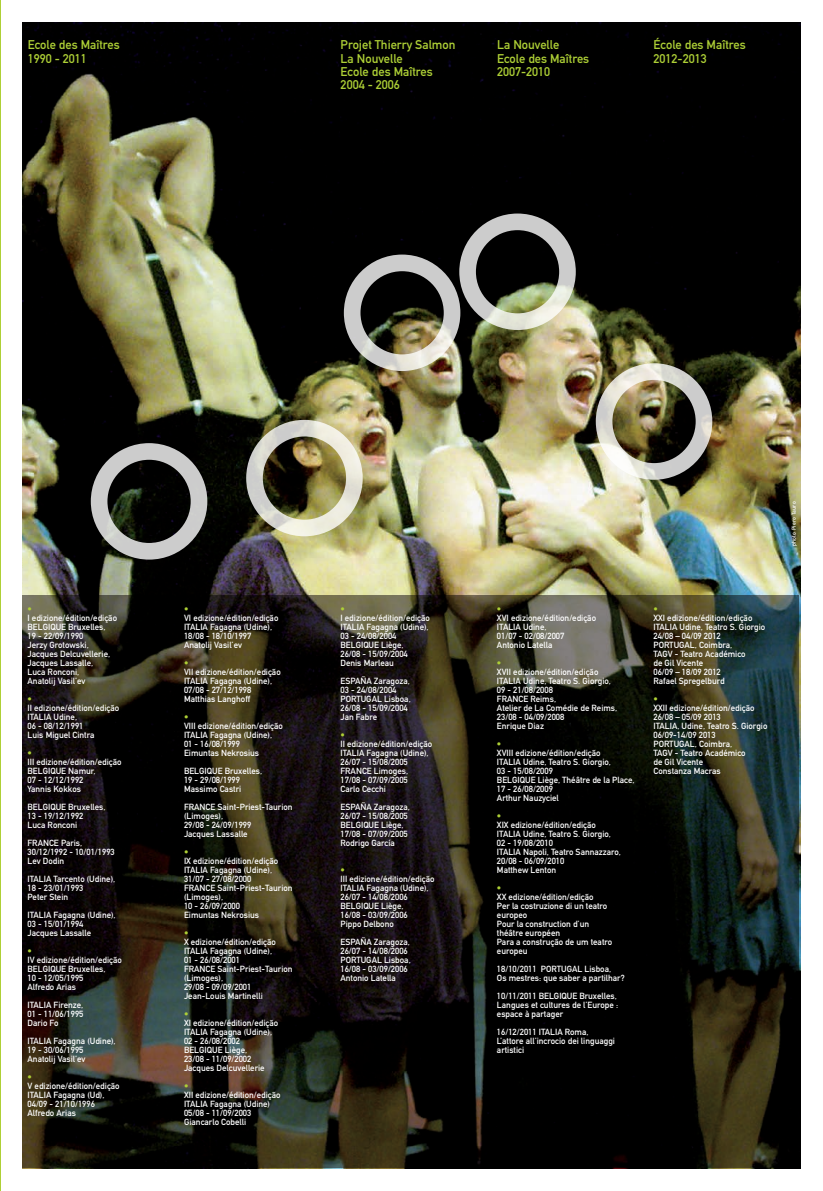
<style>
.page{position:relative;width:823px;height:1191px;background:#fff}
.page>*{position:absolute;margin:0;border:0;box-sizing:border-box;transform-origin:0 0}
.t1{font:12.5px/13.2px "DIN Mittelschrift";color:#aed036}
.t2{font:8.8px/9px "DIN Mittelschrift";color:#fff}
.t3{font:8.8px "DIN Mittelschrift";color:#aed036}
.t4{font:5.6px "DIN Mittelschrift";letter-spacing:.04em;color:#fff}
</style>
<div class="page">
<hr style="left:0;top:0;width:1px;height:1191px;background:#aed036">
<img style="left:23px;top:23px;width:776px;height:1145px">
<svg style="left:23px;top:595px;width:775px;height:573px;background:#1a1912"></svg>
<svg style="left:91px;top:443px;width:116px;height:116px;background:#525451"></svg>
<img style="left:246px;top:420px;width:116px;height:116px">
<img style="left:343px;top:213px;width:232px;height:158px">
<img style="left:595px;top:363px;width:116px;height:117px">
<h1 class="t1" style="left:28px;top:38px;width:94px">Ecole des Maîtres<br>1990 - 2011</h1>
<h1 class="t1" style="left:340px;top:38px;width:116px">Projet Thierry Salmon<br>La Nouvelle<br>Ecole des Maîtres<br>2004 - 2006</h1>
<h1 class="t1" style="left:497px;top:38px;width:94px">La Nouvelle<br>Ecole des Maîtres<br>2007-2010</h1>
<h1 class="t1" style="left:653px;top:38px;width:94px">École des Maîtres<br>2012-2013</h1>
<p class="t3" style="left:28px;top:603px;width:6px">•</p>
<p class="t2" style="left:28px;top:613px;width:91px">I edizione/édition/edição<br>BELGIQUE Bruxelles,<br>19 - 22/09/1990<br>Jerzy Grotowski,<br>Jacques Delcuvellerie,<br>Jacques Lassalle,<br>Luca Ronconi,<br>Anatolij Vasil’ev</p>
<p class="t3" style="left:28px;top:693px;width:6px">•</p>
<p class="t2" style="left:28px;top:703px;width:93px">II edizione/édition/edição<br>ITALIA Udine,<br>06 - 08/12/1991<br>Luis Miguel Cintra</p>
<p class="t3" style="left:28px;top:747px;width:6px">•</p>
<p class="t2" style="left:28px;top:757px;width:95px">III edizione/édition/edição<br>BELGIQUE Namur,<br>07 - 12/12/1992<br>Yannis Kokkos</p>
<p class="t2" style="left:28px;top:802px;width:79px">BELGIQUE Bruxelles,<br>13 - 19/12/1992<br>Luca Ronconi</p>
<p class="t2" style="left:28px;top:838px;width:89px">FRANCE Paris,<br>30/12/1992 - 10/01/1993<br>Lev Dodin</p>
<p class="t2" style="left:28px;top:874px;width:89px">ITALIA Tarcento (Udine),<br>18 - 23/01/1993<br>Peter Stein</p>
<p class="t2" style="left:28px;top:910px;width:90px">ITALIA Fagagna (Udine),<br>03 - 15/01/1994<br>Jacques Lassalle</p>
<p class="t3" style="left:28px;top:945px;width:6px">•</p>
<p class="t2" style="left:28px;top:955px;width:96px">IV edizione/édition/edição<br>BELGIQUE Bruxelles,<br>10 - 12/05/1995<br>Alfredo Arias</p>
<p class="t2" style="left:28px;top:1000px;width:57px;text-align:justify">ITALIA Firenze, 01 - 11/06/1995<br>Dario Fo</p>
<p class="t2" style="left:28px;top:1036px;width:90px">ITALIA Fagagna (Udine),<br>19 - 30/06/1995<br>Anatolij Vasil’ev</p>
<p class="t3" style="left:28px;top:1071px;width:6px">•</p>
<p class="t2" style="left:28px;top:1081px;width:94px">V edizione/édition/edição<br>ITALIA Fagagna (Ud),<br>04/09 - 21/10/1996<br>Alfredo Arias</p>
<p class="t3" style="left:184px;top:603px;width:6px">•</p>
<p class="t2" style="left:184px;top:613px;width:96px">VI edizione/édition/edição<br>ITALIA Fagagna (Udine),<br>18/08 - 18/10/1997<br>Anatolij Vasil’ev</p>
<p class="t3" style="left:184px;top:657px;width:6px">•</p>
<p class="t2" style="left:184px;top:667px;width:98px">VII edizione/édition/edição<br>ITALIA Fagagna (Udine),<br>07/08 - 27/12/1998<br>Matthias Langhoff</p>
<p class="t3" style="left:184px;top:711px;width:6px">•</p>
<p class="t2" style="left:184px;top:721px;width:100px">VIII edizione/édition/edição<br>ITALIA Fagagna (Udine),<br>01 - 16/08/1999<br>Eimuntas Nekrosius</p>
<p class="t2" style="left:184px;top:766px;width:79px">BELGIQUE Bruxelles,<br>19 - 29/08/1999<br>Massimo Castri</p>
<p class="t2" style="left:184px;top:802px;width:110px">FRANCE Saint-Priest-Taurion (Limoges),<br>29/08 - 24/09/1999<br>Jacques Lassalle</p>
<p class="t3" style="left:184px;top:846px;width:6px">•</p>
<p class="t2" style="left:184px;top:856px;width:110px">IX edizione/édition/edição<br>ITALIA Fagagna (Udine),<br>31/07 - 27/08/2000<br>FRANCE Saint-Priest-Taurion (Limoges),<br>10 - 26/09/2000<br>Eimuntas Nekrosius</p>
<p class="t3" style="left:184px;top:927px;width:6px">•</p>
<p class="t2" style="left:184px;top:937px;width:110px">X edizione/édition/edição<br>ITALIA Fagagna (Udine),<br>01 - 26/08/2001<br>FRANCE Saint-Priest-Taurion (Limoges),<br>29/08 - 09/09/2001<br>Jean-Louis Martinelli</p>
<p class="t3" style="left:184px;top:1008px;width:6px">•</p>
<p class="t2" style="left:184px;top:1018px;width:96px">XI edizione/édition/edição<br>ITALIA Fagagna (Udine),<br>02 - 26/08/2002<br>BELGIQUE Liège,<br>23/08 - 11/09/2002<br>Jacques Delcuvellerie</p>
<p class="t3" style="left:184px;top:1080px;width:6px">•</p>
<p class="t2" style="left:184px;top:1090px;width:98px">XII edizione/édition/edição<br>ITALIA Fagagna (Udine)<br>05/08 - 11/09/2003<br>Giancarlo Cobelli</p>
<p class="t3" style="left:340px;top:603px;width:6px">•</p>
<p class="t2" style="left:340px;top:613px;width:91px">I edizione/édition/edição<br>ITALIA Fagagna (Udine),<br>03 - 24/08/2004<br>BELGIQUE Liège,<br>26/08 - 15/09/2004<br>Denis Marleau</p>
<p class="t2" style="left:340px;top:676px;width:72px">ESPAÑA Zaragoza,<br>03 - 24/08/2004<br>PORTUGAL Lisboa,<br>26/08 - 15/09/2004<br>Jan Fabre</p>
<p class="t3" style="left:340px;top:729px;width:6px">•</p>
<p class="t2" style="left:340px;top:739px;width:93px">II edizione/édition/edição<br>ITALIA Fagagna (Udine),<br>26/07 - 15/08/2005<br>FRANCE Limoges,<br>17/08 - 07/09/2005<br>Carlo Cecchi</p>
<p class="t2" style="left:340px;top:802px;width:71px">ESPAÑA Zaragoza,<br>26/07 - 15/08/2005<br>BELGIQUE Liège,<br>17/08 - 07/09/2005<br>Rodrigo García</p>
<p class="t3" style="left:340px;top:864px;width:6px">•</p>
<p class="t2" style="left:340px;top:874px;width:95px">III edizione/édition/edição<br>ITALIA Fagagna (Udine),<br>26/07 - 14/08/2006<br>BELGIQUE Liège,<br>16/08 - 03/09/2006<br>Pippo Delbono</p>
<p class="t2" style="left:340px;top:937px;width:72px">ESPAÑA Zaragoza,<br>26/07 - 14/08/2006<br>PORTUGAL Lisboa,<br>16/08 - 03/09/2006<br>Antonio Latella</p>
<p class="t3" style="left:496px;top:603px;width:6px">•</p>
<p class="t2" style="left:496px;top:613px;width:101px">XVI edizione/édition/edição<br>ITALIA Udine,<br>01/07 - 02/08/2007<br>Antonio Latella</p>
<p class="t3" style="left:496px;top:657px;width:6px">•</p>
<p class="t2" style="left:496px;top:667px;width:122px">XVII edizione/édition/edição<br>ITALIA Udine, Teatro S. Giorgio,<br>09 - 21/08/2008<br>FRANCE Reims,<br>Atelier de La Comédie de Reims,<br>23/08 - 04/09/2008<br>Enrique Diaz</p>
<p class="t3" style="left:496px;top:738px;width:6px">•</p>
<p class="t2" style="left:496px;top:748px;width:139px">XVIII edizione/édition/edição<br>ITALIA Udine, Teatro S. Giorgio,<br>03 - 15/08/2009<br>BELGIQUE Liège, Théâtre de la Place,<br>17 - 26/08/2009<br>Arthur Nauzyciel</p>
<p class="t3" style="left:496px;top:810px;width:6px">•</p>
<p class="t2" style="left:496px;top:820px;width:125px">XIX edizione/édition/edição<br>ITALIA Udine, Teatro S. Giorgio,<br>02 - 19/08/2010<br>ITALIA Napoli, Teatro Sannazzaro,<br>20/08 - 06/09/2010<br>Matthew Lenton</p>
<p class="t3" style="left:496px;top:882px;width:6px">•</p>
<p class="t2" style="left:496px;top:892px;width:117px">XX edizione/édition/edição<br>Per la costruzione di un teatro europeo<br>Pour la construction d’un théâtre européen<br>Para a construção de um teatro europeu</p>
<p class="t2" style="left:496px;top:964px;width:129px">18/10/2011 PORTUGAL Lisboa,<br>Os mestres: que saber a partilhar?</p>
<p class="t2" style="left:496px;top:991px;width:123px">10/11/2011 BELGIQUE Bruxelles,<br>Langues et cultures de l’Europe : espace à partager</p>
<p class="t2" style="left:496px;top:1027px;width:119px">16/12/2011 ITALIA Roma,<br>L’attore all’incrocio dei linguaggi artistici</p>
<p class="t3" style="left:653px;top:604px;width:6px">•</p>
<p class="t2" style="left:653px;top:613px;width:113px">XXI edizione/édition/edição<br>ITALIA Udine, Teatro S. Giorgio<br>24/08 – 04/09 2012<br>PORTUGAL, Coimbra,<br>TAGV - Teatro Académico<br>de Gil Vicente<br>06/09 – 18/09 2012<br>Rafael Spregelburd</p>
<p class="t3" style="left:653px;top:693px;width:6px">•</p>
<p class="t2" style="left:653px;top:703px;width:115px">XXII edizione/édition/edição<br>26/08 – 05/09 2013<br>ITALIA, Udine, Teatro S. Giorgio<br>06/09-14/09 2013<br>PORTUGAL, Coimbra,<br>TAGV - Teatro Académico<br>de Gil Vicente<br>Constanza Macras</p>
<p class="t4" style="left:790px;top:546px;width:46px;rotate:-90deg">photo Piero Tauro</p>
</div>
